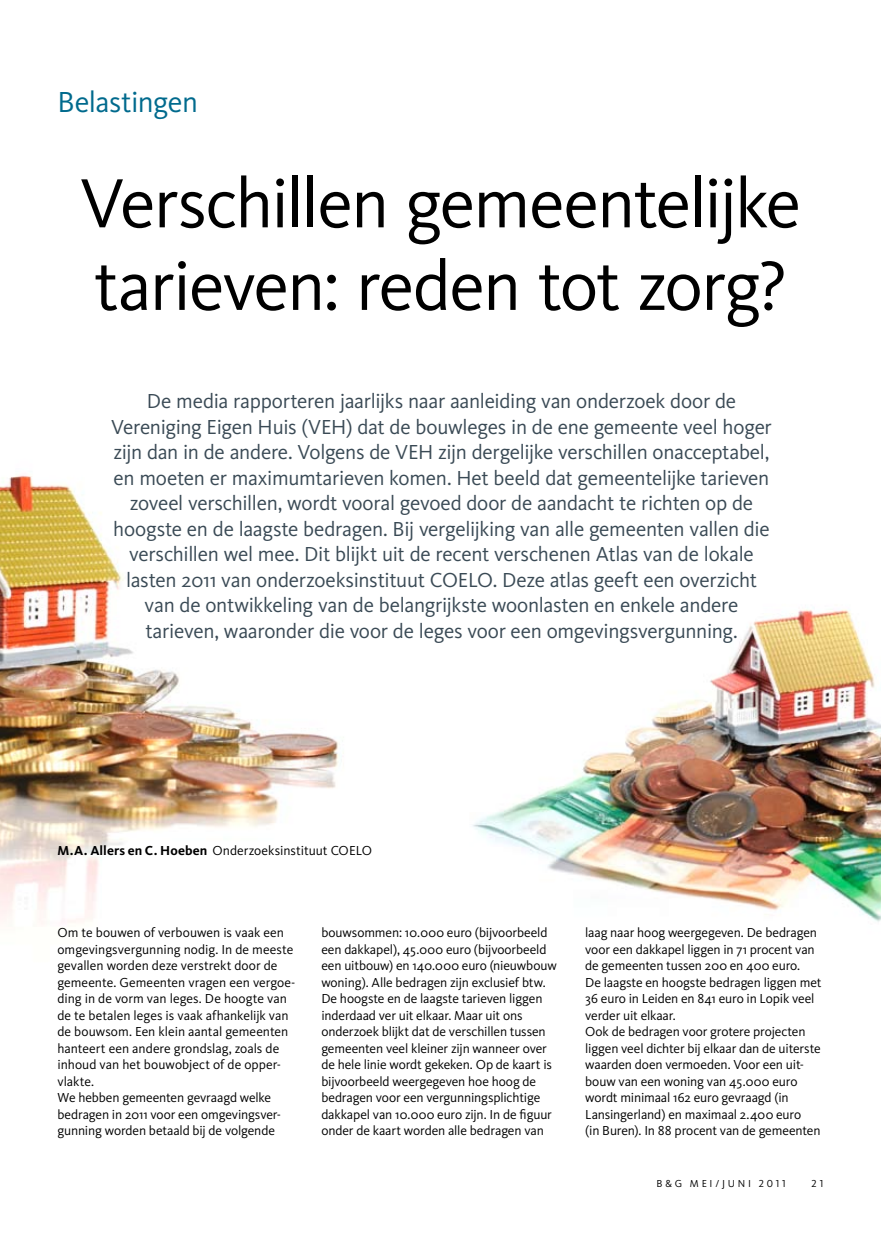
<style>
.page{position:relative;width:881px;height:1251px;background:#fff}
.page>*{position:absolute;margin:0;border:0;box-sizing:border-box;transform-origin:0 0}
.t1{font:72px/82.5px "Kievit";letter-spacing:-.025em;color:#000}
.t2{font:30px "Kievit";letter-spacing:-.02em;color:#006a8d}
.t3{font:21px/25.5px "Kievit";letter-spacing:-.015em;color:#3a4a55;text-align:center}
.t4{font:13.5px/16.5px "Kievit";letter-spacing:-.01em;color:#000}
.t5{font:10.5px "Kievit";letter-spacing:.27em;color:#000}
.t6{font:10.5px "Kievit Regular SC";color:#000}
.s1{font-weight:700}
.s2{font-family:"Kievit Regular SC"}
</style>
<div class="page">
<img style="left:0;top:475px;width:340px;height:449px">
<img style="left:473px;top:609px;width:407px;height:313px">
<h2 class="t2" style="left:57px;top:83px;width:142px">Belastingen</h2>
<h1 class="t1" style="left:80px;top:161px;width:722px">Verschillen gemeentelijke tarieven: reden tot zorg?</h1>
<p class="t3" style="left:111px;top:388px;width:662px">De media rapporteren jaarlijks naar aanleiding van onderzoek door de Vereniging Eigen Huis (VEH) dat de bouwleges in de ene gemeente veel hoger zijn dan in de andere. Volgens de VEH zijn dergelijke verschillen onacceptabel, en moeten er maximumtarieven komen. Het beeld dat gemeentelijke tarieven zoveel verschillen, wordt vooral gevoed door de aandacht te richten op de hoogste en de laagste bedragen. Bij vergelijking van alle gemeenten vallen die verschillen wel mee. Dit blijkt uit de recent verschenen Atlas van de lokale lasten 2011 van onderzoeksinstituut COELO. Deze atlas geeft een overzicht van de ontwikkeling van de belangrijkste woonlasten en enkele andere tarieven, waaronder die voor de leges voor een omgevingsvergunning.</p>
<p class="t4" style="left:57px;top:841px;width:316px"><span class="s1">M.A. Allers en C. Hoeben</span> Onderzoeksinstituut COELO</p>
<p class="t4" style="left:57px;top:924px;width:239px">Om te bouwen of verbouwen is vaak een omgevingsvergunning nodig. In de meeste gevallen worden deze verstrekt door de gemeente. Gemeenten vragen een vergoe&shy;ding in de vorm van leges. De hoogte van de te betalen leges is vaak afhankelijk van de bouwsom. Een klein aantal gemeenten hanteert een andere grondslag, zoals de inhoud van het bouwobject of de opper&shy;vlakte.<br>We hebben gemeenten gevraagd welke bedragen in 2011 voor een omgevingsver&shy;gunning worden betaald bij de volgende</p>
<p class="t4" style="left:321px;top:924px;width:237px">bouwsommen: 10.000 euro (bijvoorbeeld een dakkapel), 45.000 euro (bijvoorbeeld een uitbouw) en 140.000 euro (nieuwbouw woning). Alle bedragen zijn exclusief btw.<br>De hoogste en de laagste tarieven liggen inderdaad ver uit elkaar. Maar uit ons onderzoek blijkt dat de verschillen tussen gemeenten veel kleiner zijn wanneer over de hele linie wordt gekeken. Op de kaart is bijvoorbeeld weergegeven hoe hoog de bedragen voor een vergunningsplichtige dakkapel van 10.000 euro zijn. In de figuur onder de kaart worden alle bedragen van</p>
<p class="t4" style="left:585px;top:924px;width:238px">laag naar hoog weergegeven. De bedragen voor een dakkapel liggen in 71 procent van de gemeenten tussen 200 en 400 euro.<br>De laagste en hoogste bedragen liggen met 36 euro in Leiden en 841 euro in Lopik veel verder uit elkaar.<br>Ook de bedragen voor grotere projecten liggen veel dichter bij elkaar dan de uiterste waarden doen vermoeden. Voor een uit&shy;bouw van een woning van 45.000 euro wordt minimaal 162 euro gevraagd (in Lansingerland) en maximaal 2.400 euro<br>(in Buren). In 88 procent van de gemeenten</p>
<p class="t5" style="left:656px;top:1176px;width:131px">B&amp;G MEI/JUNI <span class="s2">2011</span></p>
<p class="t6" style="left:811px;top:1176px;width:14px">2 1</p>
</div>
